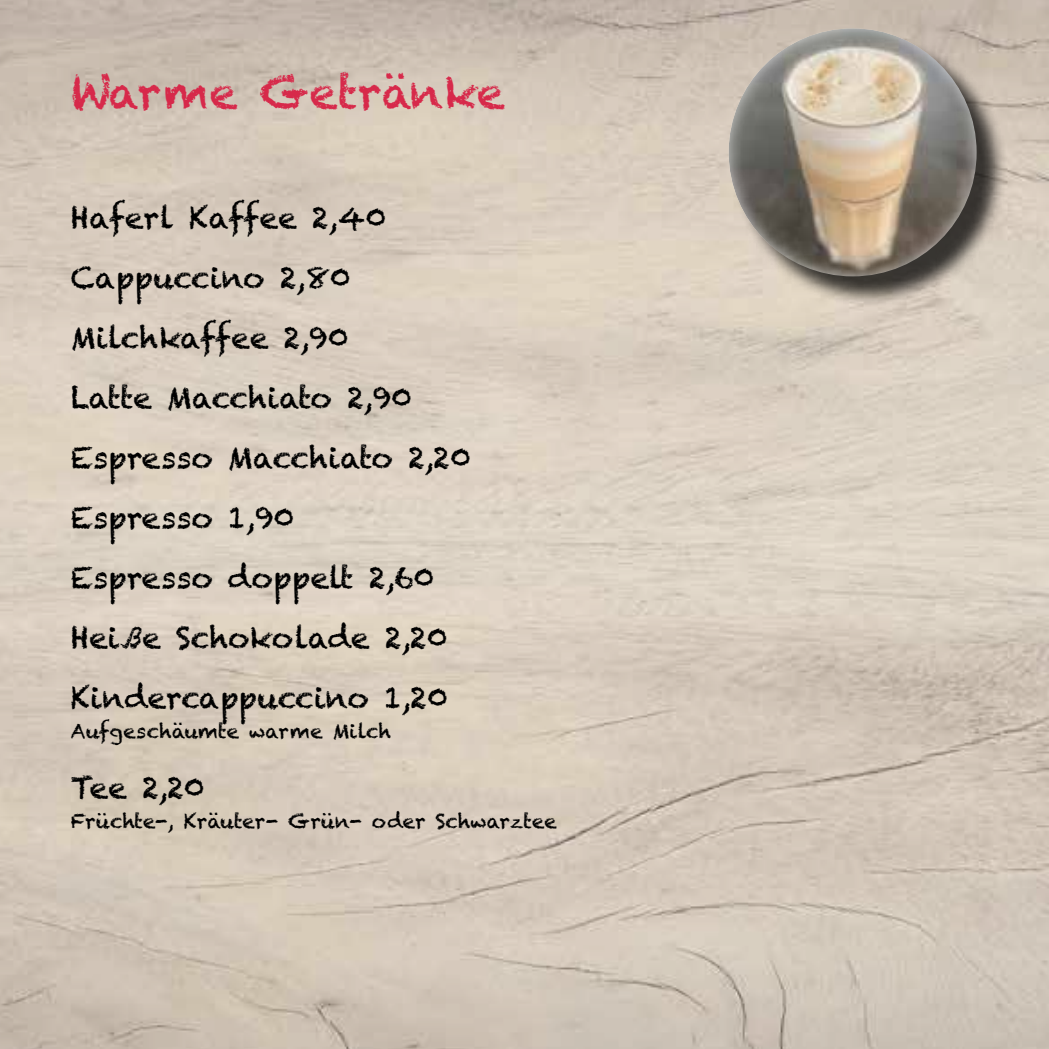
<style>
.page{position:relative;width:1049px;height:1049px;background:#fff}
.page>*{position:absolute;margin:0;border:0;box-sizing:border-box;transform-origin:0 0}
.t1{font:45px "Chalkduster";color:#d7294a}
.t2{font:30px/60px "Chalkduster";color:#000}
.t3{font:20px "Chalkduster";color:#000}
</style>
<div class="page">
<img style="left:0;top:0;width:1049px;height:1049px">
<div style="left:732px;top:32px;width:276px;height:275px;background:#000;opacity:.75"></div>
<div style="left:724px;top:23px;width:253px;height:255px;background:#fff;opacity:.75"></div>
<h1 class="t1" style="left:71px;top:66px;width:436px">Warme Getränke</h1>
<p class="t2" style="left:71px;top:187px;width:401px">Haferl Kaffee 2,40<br>Cappuccino 2,80<br>Milchkaffee 2,90<br>Latte Macchiato 2,90<br>Espresso Macchiato 2,20<br>Espresso 1,90<br>Espresso doppelt 2,60<br>Heiße Schokolade 2,20<br>Kindercappuccino 1,20</p>
<p class="t3" style="left:71px;top:719px;width:322px">Aufgeschäumte warme Milch</p>
<p class="t2" style="left:71px;top:757px;width:135px">Tee 2,20</p>
<p class="t3" style="left:71px;top:809px;width:487px">Früchte-, Kräuter- Grün- oder Schwarztee</p>
</div>
